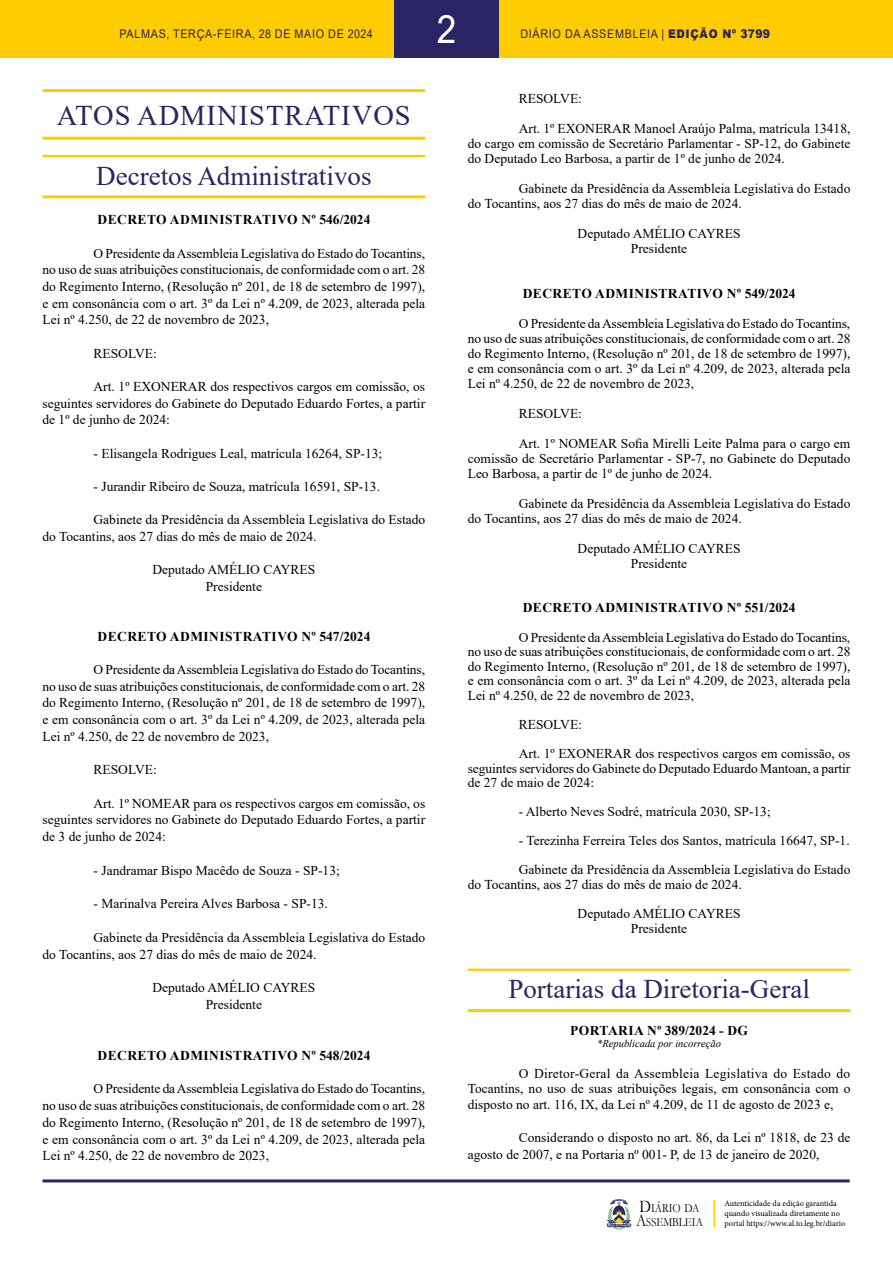
<style>
.page{position:relative;width:893px;height:1263px;background:#fff}
.page>*{position:absolute;margin:0;border:0;box-sizing:border-box;transform-origin:0 0}
.t1{font:39px "Arial";color:#fff;scale:.9 1}
.t2{font:28.5px "Times New Roman";letter-spacing:.035em;color:#2b2464}
.t3{font:27px "Times New Roman";color:#2b2464}
.t4{font:13.5px/16.6px "Times New Roman";color:#000;text-align:justify}
.t5{font:700 13.5px "Times New Roman";letter-spacing:.035em;color:#000}
.t6{font:700 13.5px "Times New Roman";letter-spacing:.01em;color:#000}
.t7{font:12.45px/14px "Garamond";color:#000;scale:.85 1}
.t8{font:12px "Arial";letter-spacing:.065em;color:#2b2464;scale:.9 1}
.t9{font:italic 10.5px "Times New Roman";color:#000}
.t10{font:8.25px/9.9px "Minion Pro";color:#000}
.s1{font-weight:900}
.s2{font-size:17.85px}
</style>
<div class="page">
<div style="left:0;top:0;width:893px;height:58px;background:#fc0"></div>
<hr style="left:43px;top:1179px;width:807px;height:3px;background:#2b2464">
<svg style="left:606px;top:1199px;width:26px;height:31px"></svg>
<div style="left:394px;top:0;width:105px;height:58px;background:#2b2464"></div>
<hr style="left:713px;top:1200px;width:2px;height:27px;background:#fc0">
<hr style="left:43px;top:89px;width:382px;height:3px;background:#fc0">
<hr style="left:43px;top:137px;width:382px;height:3px;background:#fc0">
<hr style="left:43px;top:155px;width:382px;height:2px;background:#fc0">
<hr style="left:43px;top:195px;width:382px;height:3px;background:#fc0">
<hr style="left:468px;top:968px;width:382px;height:3px;background:#fc0">
<hr style="left:468px;top:1009px;width:382px;height:3px;background:#fc0">
<h1 class="t1" style="left:437px;top:2px;width:23px">2</h1>
<p class="t8" style="left:119px;top:25px;width:283px">PALMAS, TERÇA-FEIRA, 28 DE MAIO DE 2024</p>
<p class="t8" style="left:520px;top:25px;width:279px">DIÁRIO DA ASSEMBLEIA | <span class="s1">EDIÇÃO Nº 3799</span></p>
<h2 class="t2" style="left:57px;top:96px;width:355px">ATOS ADMINISTRATIVOS</h2>
<h3 class="t3" style="left:96px;top:156px;width:277px">Decretos Administrativos</h3>
<p class="t5" style="left:97px;top:210px;width:274px">DECRETO ADMINISTRATIVO Nº 546/2024</p>
<p class="t4" style="left:43px;top:244px;width:384px;text-indent:51px">O Presidente da Assembleia Legislativa do Estado do Tocantins, no uso de suas atribuições constitucionais, de conformidade com o art. 28 do Regimento Interno, (Resolução nº 201, de 18 de setembro de 1997), e em consonância com o art. 3º da Lei nº 4.209, de 2023, alterada pela Lei nº 4.250, de 22 de novembro de 2023,</p>
<p class="t4" style="left:94px;top:344px;width:65px">RESOLVE:</p>
<p class="t4" style="left:43px;top:378px;width:384px;text-indent:51px">Art. 1º EXONERAR dos respectivos cargos em comissão, os seguintes servidores do Gabinete do Deputado Eduardo Fortes, a partir de 1º de junho de 2024:</p>
<p class="t4" style="left:94px;top:444px;width:290px">- Elisangela Rodrigues Leal, matrícula 16264, SP-13;</p>
<p class="t4" style="left:94px;top:477px;width:288px">- Jurandir Ribeiro de Souza, matrícula 16591, SP-13.</p>
<p class="t4" style="left:43px;top:511px;width:384px;text-indent:51px">Gabinete da Presidência da Assembleia Legislativa do Estado do Tocantins, aos 27 dias do mês de maio de 2024.</p>
<p class="t4" style="left:152px;top:561px;width:165px;text-align:center">Deputado AMÉLIO CAYRES<br>Presidente</p>
<p class="t5" style="left:97px;top:626px;width:274px">DECRETO ADMINISTRATIVO Nº 547/2024</p>
<p class="t4" style="left:43px;top:661px;width:384px;text-indent:51px">O Presidente da Assembleia Legislativa do Estado do Tocantins, no uso de suas atribuições constitucionais, de conformidade com o art. 28 do Regimento Interno, (Resolução nº 201, de 18 de setembro de 1997), e em consonância com o art. 3º da Lei nº 4.209, de 2023, alterada pela Lei nº 4.250, de 22 de novembro de 2023,</p>
<p class="t4" style="left:94px;top:761px;width:65px">RESOLVE:</p>
<p class="t4" style="left:43px;top:794px;width:384px;text-indent:51px">Art. 1º NOMEAR para os respectivos cargos em comissão, os seguintes servidores no Gabinete do Deputado Eduardo Fortes, a partir de 3 de junho de 2024:</p>
<p class="t4" style="left:94px;top:861px;width:248px">- Jandramar Bispo Macêdo de Souza - SP-13;</p>
<p class="t4" style="left:94px;top:895px;width:236px">- Marinalva Pereira Alves Barbosa - SP-13.</p>
<p class="t4" style="left:43px;top:929px;width:384px;text-indent:51px">Gabinete da Presidência da Assembleia Legislativa do Estado do Tocantins, aos 27 dias do mês de maio de 2024.</p>
<p class="t4" style="left:152px;top:979px;width:165px;text-align:center">Deputado AMÉLIO CAYRES<br>Presidente</p>
<p class="t5" style="left:97px;top:1045px;width:274px">DECRETO ADMINISTRATIVO Nº 548/2024</p>
<p class="t4" style="left:43px;top:1080px;width:384px;text-indent:51px">O Presidente da Assembleia Legislativa do Estado do Tocantins, no uso de suas atribuições constitucionais, de conformidade com o art. 28 do Regimento Interno, (Resolução nº 201, de 18 de setembro de 1997), e em consonância com o art. 3º da Lei nº 4.209, de 2023, alterada pela Lei nº 4.250, de 22 de novembro de 2023,</p>
<p class="t4" style="left:519px;top:90px;width:65px">RESOLVE:</p>
<p class="t4" style="left:468px;top:120px;width:384px;line-height:15px;text-indent:51px">Art. 1º EXONERAR Manoel Araújo Palma, matrícula 13418, do cargo em comissão de Secretário Parlamentar - SP-12, do Gabinete do Deputado Leo Barbosa, a partir de 1º de junho de 2024.</p>
<p class="t4" style="left:468px;top:180px;width:384px;line-height:15px;text-indent:51px">Gabinete da Presidência da Assembleia Legislativa do Estado do Tocantins, aos 27 dias do mês de maio de 2024.</p>
<p class="t4" style="left:578px;top:225px;width:165px;line-height:15px;text-align:center">Deputado AMÉLIO CAYRES<br>Presidente</p>
<p class="t5" style="left:523px;top:284px;width:274px">DECRETO ADMINISTRATIVO Nº 549/2024</p>
<p class="t4" style="left:468px;top:315px;width:384px;line-height:15px;text-indent:51px">O Presidente da Assembleia Legislativa do Estado do Tocantins, no uso de suas atribuições constitucionais, de conformidade com o art. 28 do Regimento Interno, (Resolução nº 201, de 18 de setembro de 1997), e em consonância com o art. 3º da Lei nº 4.209, de 2023, alterada pela Lei nº 4.250, de 22 de novembro de 2023,</p>
<p class="t4" style="left:519px;top:405px;width:65px">RESOLVE:</p>
<p class="t4" style="left:468px;top:435px;width:384px;line-height:15px;text-indent:51px">Art. 1º NOMEAR Sofia Mirelli Leite Palma para o cargo em comissão de Secretário Parlamentar - SP-7, no Gabinete do Deputado Leo Barbosa, a partir de 1º de junho de 2024.</p>
<p class="t4" style="left:468px;top:495px;width:384px;line-height:15px;text-indent:51px">Gabinete da Presidência da Assembleia Legislativa do Estado do Tocantins, aos 27 dias do mês de maio de 2024.</p>
<p class="t4" style="left:578px;top:540px;width:165px;line-height:15px;text-align:center">Deputado AMÉLIO CAYRES<br>Presidente</p>
<p class="t5" style="left:523px;top:598px;width:274px">DECRETO ADMINISTRATIVO Nº 551/2024</p>
<p class="t4" style="left:468px;top:629px;width:384px;line-height:14.5px;text-indent:51px">O Presidente da Assembleia Legislativa do Estado do Tocantins, no uso de suas atribuições constitucionais, de conformidade com o art. 28 do Regimento Interno, (Resolução nº 201, de 18 de setembro de 1997), e em consonância com o art. 3º da Lei nº 4.209, de 2023, alterada pela Lei nº 4.250, de 22 de novembro de 2023,</p>
<p class="t4" style="left:519px;top:709px;width:333px;line-height:29.1px">RESOLVE:<br>Art. 1º EXONERAR dos respectivos cargos em comissão, os</p>
<p class="t4" style="left:468px;top:760px;width:384px;line-height:14.5px">seguintes servidores do Gabinete do Deputado Eduardo Mantoan, a partir de 27 de maio de 2024:</p>
<p class="t4" style="left:519px;top:803px;width:253px">- Alberto Neves Sodré, matrícula 2030, SP-13;</p>
<p class="t4" style="left:519px;top:826px;width:333px;line-height:29.1px">- Terezinha Ferreira Teles dos Santos, matrícula 16647, SP-1.<br>Gabinete da Presidência da Assembleia Legislativa do Estado</p>
<p class="t4" style="left:468px;top:869px;width:276px;line-height:29.1px;text-align:right">do Tocantins, aos 27 dias do mês de maio de 2024.<br>Deputado AMÉLIO CAYRES</p>
<p class="t4" style="left:631px;top:919px;width:58px">Presidente</p>
<h3 class="t3" style="left:508px;top:970px;width:303px">Portarias da Diretoria-Geral</h3>
<p class="t6" style="left:570px;top:1021px;width:179px">PORTARIA Nº 389/2024 - DG</p>
<p class="t9" style="left:597px;top:1036px;width:125px">*Republicada por incorreção</p>
<p class="t4" style="left:468px;top:1065px;width:384px;line-height:15.8px;text-indent:51px">O Diretor-Geral da Assembleia Legislativa do Estado do Tocantins, no uso de suas atribuições legais, em consonância com o disposto no art. 116, IX, da Lei nº 4.209, de 11 de agosto de 2023 e,</p>
<p class="t4" style="left:468px;top:1128px;width:384px;text-indent:51px">Considerando o disposto no art. 86, da Lei nº 1818, de 23 de agosto de 2007, e na Portaria nº 001- P, de 13 de janeiro de 2020,</p>
<p class="t7" style="left:636px;top:1201px;width:80px"><span class="s2">D</span>IÁRIO DA<br><span class="s2">A</span>SSEMBLEIA</p>
<p class="t10" style="left:724px;top:1199px;width:122px">Autenticidade da edição garantida quando visualizada diretamente no portal https://www.al.to.leg.br/diario</p>
</div>
